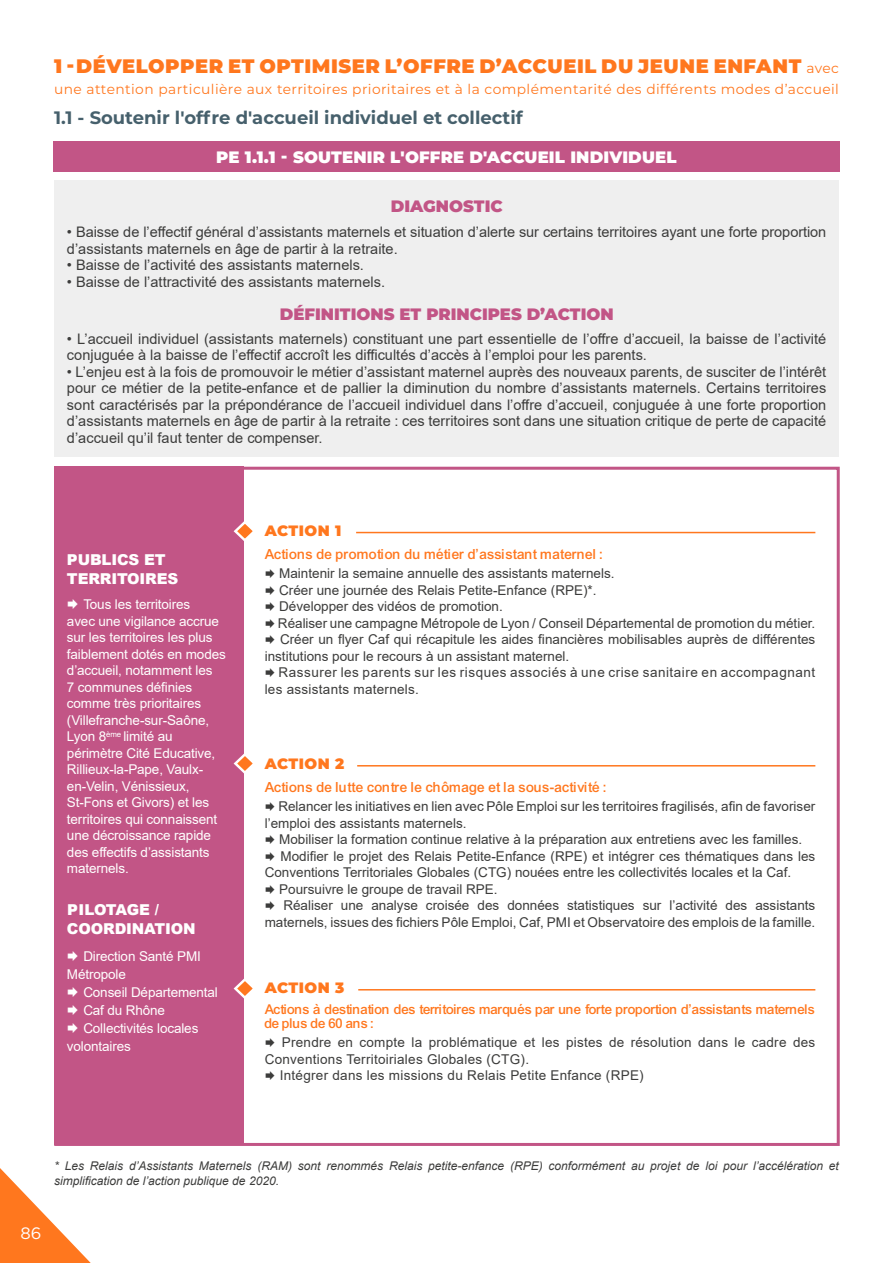
<style>
.page{position:relative;width:893px;height:1263px;background:#fff}
.page>*{position:absolute;margin:0;border:0;box-sizing:border-box;transform-origin:0 0}
.t1{font:900 19.5px "Montserrat";letter-spacing:.03em;color:#ff771e}
.t2{font:700 18px "Montserrat";color:#46606c}
.t3{font:900 16.5px "Montserrat";letter-spacing:.01em;color:#fff}
.t4{font:900 16.5px "Montserrat";color:#c25586}
.t5{font:16.5px "Gotham";color:#fff}
.t6{font:15px "Arial Mdm";color:#ff771e}
.t7{font:900 15px/19.5px "Arial";letter-spacing:-.01em;color:#fff}
.t8{font:900 15px "Montserrat";letter-spacing:.03em;color:#ff771e}
.t9{font:14.55px/16.5px "Arial";color:#3c3c3b}
.t10{font:14.55px/14.4px "Arial Mdm";letter-spacing:-.02em;color:#ff771e}
.t11{font:13.8px "Montserrat";letter-spacing:.03em;color:#ff771e}
.t12{font:13.5px/16.5px "Arial";color:#3c3c3b}
.t13{font:13.5px/16.5px "Arial";letter-spacing:-.01em;color:#fff}
.t14{font:13.5px "Arial";letter-spacing:.02em;color:#3c3c3b}
.t15{font:13.5px "Arial";letter-spacing:.04em;color:#3c3c3b}
.t16{font:italic 12px/15px "Arial";color:#3c3c3b}
.s1{font-weight:400;font-size:13.8px}
</style>
<div class="page">
<svg style="left:0;top:1168px;width:91px;height:95px"></svg>
<div style="left:53px;top:141px;width:787px;height:31px;background:#c25586"></div>
<div style="left:54px;top:467px;width:190px;height:678px;background:#c25586"></div>
<svg style="left:233px;top:521px;width:20px;height:20px"></svg>
<hr style="left:356px;top:532px;width:459px;height:1px;background:#ff771e">
<div style="left:54px;top:181px;width:785px;height:276px;background:#efefef"></div>
<hr style="left:357px;top:765px;width:458px;height:1px;background:#ff771e">
<svg style="left:233px;top:753px;width:20px;height:21px"></svg>
<hr style="left:358px;top:989px;width:457px;height:1px;background:#ff771e">
<svg style="left:233px;top:978px;width:20px;height:21px"></svg>
<h1 class="t1" style="left:54px;top:51px;width:786px">1 - DÉVELOPPER ET OPTIMISER L’OFFRE D’ACCUEIL DU JEUNE ENFANT <span class="s1">avec</span></h1>
<p class="t11" style="left:54px;top:80px;width:786px">une attention particulière aux territoires prioritaires et à la complémentarité des différents modes d’accueil</p>
<p class="t2" style="left:54px;top:104px;width:470px">1.1 - Soutenir l'offre d'accueil individuel et collectif</p>
<p class="t3" style="left:216px;top:144px;width:462px">PE 1.1.1 - SOUTENIR L'OFFRE D'ACCUEIL INDIVIDUEL</p>
<p class="t4" style="left:391px;top:193px;width:114px">DIAGNOSTIC</p>
<p class="t9" style="left:67px;top:224px;width:761px">• Baisse de l’effectif général d’assistants maternels et situation d’alerte sur certains territoires ayant une forte proportion d’assistants maternels en âge de partir à la retraite.</p>
<p class="t9" style="left:67px;top:257px;width:299px">• Baisse de l’activité des assistants maternels.</p>
<p class="t9" style="left:67px;top:273px;width:320px">• Baisse de l’attractivité des assistants maternels.</p>
<p class="t4" style="left:280px;top:301px;width:335px">DÉFINITIONS ET PRINCIPES D’ACTION</p>
<p class="t9" style="left:67px;top:330px;width:761px">• L’accueil individuel (assistants maternels) constituant une part essentielle de l’offre d’accueil, la baisse de l’activité conjuguée à la baisse de l’effectif accroît les difficultés d’accès à l’emploi pour les parents.</p>
<p class="t9" style="left:67px;top:363px;width:761px;text-align:justify">• L’enjeu est à la fois de promouvoir le métier d’assistant maternel auprès des nouveaux parents, de susciter de l’intérêt pour ce métier de la petite-enfance et de pallier la diminution du nombre d’assistants maternels. Certains territoires sont caractérisés par la prépondérance de l’accueil individuel dans l’offre d’accueil, conjuguée à une forte proportion d’assistants maternels en âge de partir à la retraite : ces territoires sont dans une situation critique de perte de capacité d’accueil qu’il faut tenter de compenser.</p>
<p class="t7" style="left:67px;top:549px;width:113px">PUBLICS ET<br>TERRITOIRES</p>
<p class="t13" style="left:67px;top:596px;width:160px;text-indent:16px">Tous les territoires<br>avec une vigilance accrue sur les territoires les plus faiblement dotés en modes d’accueil, notamment les<br>7 communes définies comme très prioritaires (Villefranche-sur-Saône,<br>Lyon 8<sup>ème</sup> limité au périmètre Cité Educative,<br>Rillieux-la-Pape, Vaulx&shy;en-Velin, Vénissieux,<br>St-Fons et Givors) et les territoires qui connaissent une décroissance rapide des effectifs d’assistants maternels.</p>
<p class="t7" style="left:67px;top:899px;width:130px">PILOTAGE /<br>COORDINATION</p>
<p class="t13" style="left:67px;top:947px;width:135px;line-height:18px;text-indent:16px">Direction Santé PMI<br>Métropole</p>
<p class="t13" style="left:83px;top:983px;width:136px">Conseil Départemental</p>
<p class="t13" style="left:83px;top:1001px;width:83px">Caf du Rhône</p>
<p class="t13" style="left:83px;top:1019px;width:117px">Collectivités locales</p>
<p class="t13" style="left:67px;top:1037px;width:65px">volontaires</p>
<p class="t8" style="left:265px;top:519px;width:78px">ACTION 1</p>
<p class="t6" style="left:265px;top:545px;width:341px">Actions de promotion du métier d’assistant maternel :</p>
<p class="t12" style="left:279px;top:565px;width:337px">Maintenir la semaine annuelle des assistants maternels.</p>
<p class="t12" style="left:279px;top:582px;width:319px">Créer une journée des Relais Petite-Enfance (RPE)*.</p>
<p class="t12" style="left:279px;top:598px;width:225px">Développer des vidéos de promotion.</p>
<p class="t12" style="left:278px;top:615px;width:539px">Réaliser une campagne Métropole de Lyon / Conseil Départemental de promotion du métier.</p>
<p class="t12" style="left:280px;top:631px;width:537px">Créer un flyer Caf qui récapitule les aides financières mobilisables auprès de différentes</p>
<p class="t12" style="left:265px;top:648px;width:306px">institutions pour le recours à un assistant maternel.</p>
<p class="t15" style="left:279px;top:663px;width:538px">Rassurer les parents sur les risques associés à une crise sanitaire en accompagnant</p>
<p class="t14" style="left:265px;top:680px;width:156px">les assistants maternels.</p>
<p class="t8" style="left:265px;top:753px;width:81px">ACTION 2</p>
<p class="t6" style="left:265px;top:779px;width:345px">Actions de lutte contre le chômage et la sous-activité :</p>
<p class="t12" style="left:265px;top:798px;width:552px;text-indent:14px">Relancer les initiatives en lien avec Pôle Emploi sur les territoires fragilisés, afin de favoriser l’emploi des assistants maternels.</p>
<p class="t12" style="left:279px;top:831px;width:524px">Mobiliser la formation continue relative à la préparation aux entretiens avec les familles.</p>
<p class="t12" style="left:280px;top:848px;width:536px">Modifier le projet des Relais Petite-Enfance (RPE) et intégrer ces thématiques dans les</p>
<p class="t12" style="left:265px;top:864px;width:528px">Conventions Territoriales Globales (CTG) nouées entre les collectivités locales et la Caf.</p>
<p class="t12" style="left:279px;top:881px;width:220px">Poursuivre le groupe de travail RPE.</p>
<p class="t12" style="left:283px;top:897px;width:533px">Réaliser une analyse croisée des données statistiques sur l’activité des assistants</p>
<p class="t12" style="left:265px;top:914px;width:552px">maternels, issues des fichiers Pôle Emploi, Caf, PMI et Observatoire des emplois de la famille.</p>
<p class="t8" style="left:265px;top:977px;width:81px">ACTION 3</p>
<p class="t10" style="left:265px;top:1002px;width:552px">Actions à destination des territoires marqués par une forte proportion d’assistants maternels de plus de 60 ans :</p>
<p class="t14" style="left:282px;top:1033px;width:535px">Prendre en compte la problématique et les pistes de résolution dans le cadre des</p>
<p class="t14" style="left:265px;top:1049px;width:266px">Conventions Territoiriales Globales (CTG).</p>
<p class="t14" style="left:280px;top:1066px;width:366px">Intégrer dans les missions du Relais Petite Enfance (RPE)</p>
<p class="t16" style="left:54px;top:1159px;width:786px">* Les Relais d’Assistants Maternels (RAM) sont renommés Relais petite-enfance (RPE) conformément au projet de loi pour l’accélération et simplification de l’action publique de 2020.</p>
<p class="t5" style="left:21px;top:1222px;width:23px">86</p>
</div>
